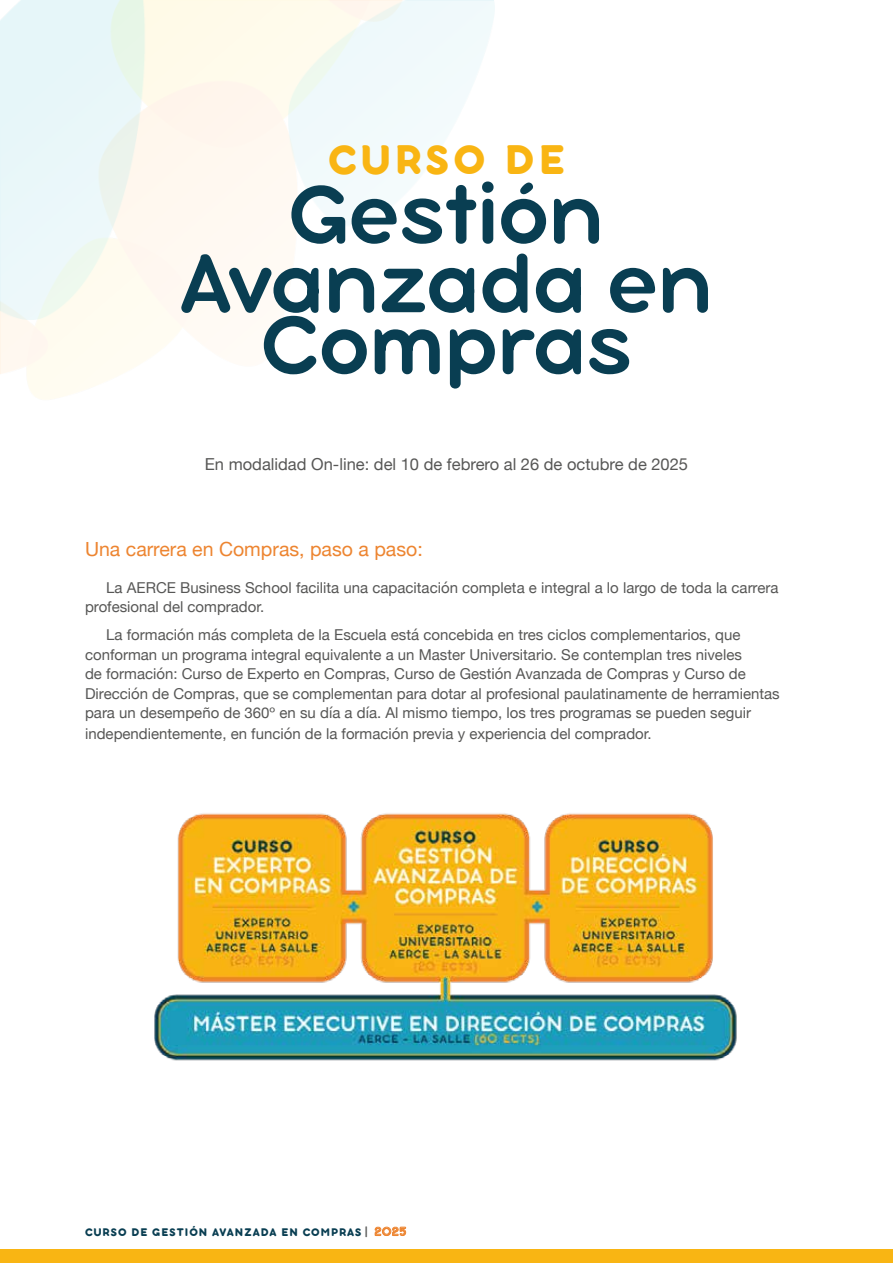
<style>
.page{position:relative;width:893px;height:1263px;background:#fff}
.page>*{position:absolute;margin:0;border:0;box-sizing:border-box;transform-origin:0 0}
.t1{font:91.05px/69px "Bubbleboddy Neue Trial";color:#093e52;text-align:center}
.t2{font:700 45px "Bubbleboddy Neue Trial";letter-spacing:.1em;color:#f9b513}
.t3{font:19.5px "Helvetica Neue";color:#ed8531}
.t4{font:16.5px "Helvetica Neue";color:#575756}
.t5{font:15px/19.5px "Helvetica Neue";color:#575756}
.t6{font:700 12px "Bubbleboddy Neue Trial";letter-spacing:.09em;color:#093e52}
.s1{font-family:"Bubbble Gum";font-weight:900;color:#575756}
.s2{font-family:"Bubbble Gum";font-weight:900;color:#ed8531}
</style>
<div class="page">
<div style="left:0;top:1249px;width:893px;height:14px;background:#f9b513"></div>
<svg style="left:1px;top:1px;width:494px;height:399px"></svg>
<img style="left:154px;top:813px;width:583px;height:248px">
<h2 class="t2" style="left:328px;top:134px;width:238px">CURSO DE</h2>
<h1 class="t1" style="left:180px;top:181px;width:535px">Gestión<br>Avanzada en</h1>
<h1 class="t1" style="left:261px;top:312px;width:372px">Compras</h1>
<p class="t4" style="left:205px;top:452px;width:485px">En modalidad On-line: del 10 de febrero al 26 de octubre de 2025</p>
<h3 class="t3" style="left:85px;top:535px;width:339px">Una carrera en Compras, paso a paso:</h3>
<p class="t5" style="left:85px;top:578px;width:695px;text-indent:21px">La AERCE Business School facilita una capacitación completa e integral a lo largo de toda la carrera profesional del comprador.</p>
<p class="t5" style="left:85px;top:626px;width:696px;text-indent:21px">La formación más completa de la Escuela está concebida en tres ciclos complementarios, que conforman un programa integral equivalente a un Master Universitario. Se contemplan tres niveles<br>de formación: Curso de Experto en Compras, Curso de Gestión Avanzada de Compras y Curso de Dirección de Compras, que se complementan para dotar al profesional paulatinamente de herramientas para un desempeño de 360º en su día a día. Al mismo tiempo, los tres programas se pueden seguir</p>
<p class="t5" style="left:85px;top:725px;width:568px">independientemente, en función de la formación previa y experiencia del comprador.</p>
<p class="t6" style="left:85px;top:1225px;width:322px">CURSO DE GESTIÓN AVANZADA EN COMPRAS <span class="s1">|</span> <span class="s2">2025</span></p>
</div>
